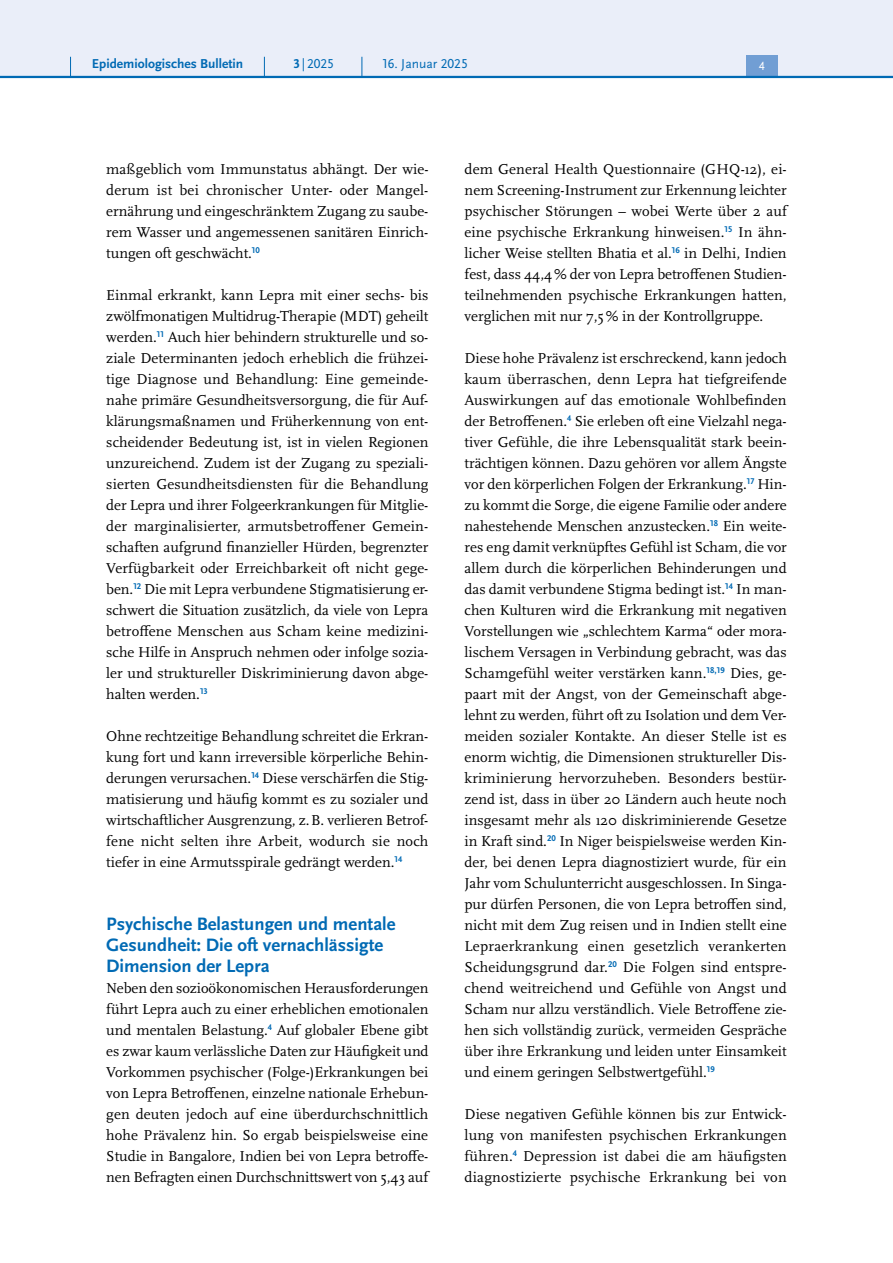
<style>
.page{position:relative;width:893px;height:1263px;background:#fff}
.page>*{position:absolute;margin:0;border:0;box-sizing:border-box;transform-origin:0 0}
.H3_-_Neu{font:700 18.75px/21px "Scala Sans Pro";color:#006ab4}
.P_-_Fließtext{font:15px/21px "Scala Pro";color:#000;text-align:justify}
.t1{font:700 13.5px "Scala Sans Pro";color:#006ab4}
.t2{font:13.5px "Scala Sans Pro";color:#006ab4}
.t3{font:12.45px "Scala Sans Pro";color:#fff}
.s1{font-weight:700}
</style>
<div class="page">
<div style="left:0;top:0;width:893px;height:77px;background:#eaeef9"></div>
<div style="left:746px;top:55px;width:32px;height:21px;background:#719ed4"></div>
<hr style="left:0;top:76px;width:893px;height:2px;background:#006ab4">
<svg style="left:70px;top:57px;width:1px;height:19px"></svg>
<svg style="left:264px;top:57px;width:1px;height:19px"></svg>
<svg style="left:362px;top:57px;width:1px;height:19px"></svg>
<p class="t1" style="left:92px;top:55px;width:153px">Epidemiologisches Bulletin</p>
<p class="t2" style="left:294px;top:55px;width:42px"><span class="s1">3</span>|2025</p>
<p class="t2" style="left:383px;top:55px;width:87px">16. Januar 2025</p>
<p class="t3" style="left:759px;top:59px;width:7px">4</p>
<p class="P_-_Fließtext" style="left:106px;top:158px;width:324px">maßgeblich vom Immunstatus abhängt. Der wie&shy;derum ist bei chronischer Unter- oder Mangel&shy;ernährung und eingeschränktem Zugang zu saube&shy;rem Wasser und angemessenen sanitären Einrich&shy;tungen oft geschwächt.<sup>10</sup></p>
<p class="P_-_Fließtext" style="left:106px;top:284px;width:324px">Einmal erkrankt, kann Lepra mit einer sechs- bis zwölfmonatigen Multidrug-Therapie (MDT) geheilt werden.<sup>11</sup> Auch hier behindern strukturelle und so&shy;ziale Determinanten jedoch erheblich die frühzei&shy;tige Diagnose und Behandlung: Eine gemeinde&shy;nahe primäre Gesundheitsversorgung, die für Auf&shy;klärungsmaßnamen und Früherkennung von ent&shy;scheidender Bedeutung ist, ist in vielen Regionen unzureichend. Zudem ist der Zugang zu speziali&shy;sierten Gesundheitsdiensten für die Behandlung der Lepra und ihrer Folgeerkrankungen für Mitglie&shy;der marginalisierter, armutsbetroffener Gemein&shy;schaften aufgrund finanzieller Hürden, begrenzter Verfügbarkeit oder Erreichbarkeit oft nicht gege&shy;ben.<sup>12</sup> Die mit Lepra verbundene Stigmatisierung er&shy;schwert die Situation zusätzlich, da viele von Lepra betroffene Menschen aus Scham keine medizini&shy;sche Hilfe in Anspruch nehmen oder infolge sozia&shy;ler und struktureller Diskriminierung davon abge&shy;halten werden.<sup>13</sup></p>
<p class="P_-_Fließtext" style="left:106px;top:725px;width:324px">Ohne rechtzeitige Behandlung schreitet die Erkran&shy;kung fort und kann irreversible körperliche Behin&shy;derungen verursachen.<sup>14</sup> Diese verschärfen die Stig&shy;matisierung und häufig kommt es zu sozialer und wirtschaftlicher Ausgrenzung, z.B. verlieren Betrof&shy;fene nicht selten ihre Arbeit, wodurch sie noch tiefer in eine Armutsspirale gedrängt werden.<sup>14</sup></p>
<h1 class="H3_-_Neu" style="left:106px;top:913px;width:291px">Psychische Belastungen und mentale<br>Gesundheit: Die oft vernachlässigte<br>Dimension der Lepra</h1>
<p class="P_-_Fließtext" style="left:106px;top:977px;width:324px">Neben den sozioökonomischen Herausforderungen führt Lepra auch zu einer erheblichen emotionalen und mentalen Belastung.<sup>4</sup> Auf globaler Ebene gibt es zwar kaum verlässliche Daten zur Häufigkeit und Vorkommen psychischer (Folge-)Erkrankungen bei von Lepra Betroffenen, einzelne nationale Erhebun&shy;gen deuten jedoch auf eine überdurchschnittlich hohe Prävalenz hin. So ergab beispielsweise eine Studie in Bangalore, Indien bei von Lepra betroffe&shy;nen Befragten einen Durchschnittswert von 5,43 auf</p>
<p class="P_-_Fließtext" style="left:465px;top:158px;width:324px">dem General Health Questionnaire (GHQ-12), ei&shy;nem Screening-Instrument zur Erkennung leichter psychischer Störungen – wobei Werte über 2 auf eine psychische Erkrankung hinweisen.<sup>15</sup> In ähn&shy;licher Weise stellten Bhatia et al.<sup>16</sup> in Delhi, Indien fest, dass 44,4% der von Lepra betroffenen Studien&shy;teilnehmenden psychische Erkrankungen hatten, verglichen mit nur 7,5% in der Kontrollgruppe.</p>
<p class="P_-_Fließtext" style="left:465px;top:347px;width:324px">Diese hohe Prävalenz ist erschreckend, kann jedoch kaum überraschen, denn Lepra hat tiefgreifende Auswirkungen auf das emotionale Wohlbefinden der Betroffenen.<sup>4</sup> Sie erleben oft eine Vielzahl nega&shy;tiver Gefühle, die ihre Lebensqualität stark beein&shy;trächtigen können. Dazu gehören vor allem Ängste vor den körperlichen Folgen der Erkrankung.<sup>17</sup> Hin&shy;zu kommt die Sorge, die eigene Familie oder andere nahestehende Menschen anzustecken.<sup>18</sup> Ein weite&shy;res eng damit verknüpftes Gefühl ist Scham, die vor allem durch die körperlichen Behinderungen und das damit verbundene Stigma bedingt ist.<sup>14</sup> In man&shy;chen Kulturen wird die Erkrankung mit negativen Vorstellungen wie „schlechtem Karma“ oder mora&shy;lischem Versagen in Verbindung gebracht, was das Schamgefühl weiter verstärken kann.<sup>18,19</sup> Dies, ge&shy;paart mit der Angst, von der Gemeinschaft abge&shy;lehnt zu werden, führt oft zu Isolation und dem Ver&shy;meiden sozialer Kontakte. An dieser Stelle ist es enorm wichtig, die Dimensionen struktureller Dis&shy;kriminierung hervorzuheben. Besonders bestür&shy;zend ist, dass in über 20 Ländern auch heute noch insgesamt mehr als 120 diskriminierende Gesetze in Kraft sind.<sup>20</sup> In Niger beispielsweise werden Kin&shy;der, bei denen Lepra diagnostiziert wurde, für ein Jahr vom Schulunterricht ausgeschlossen. In Singa&shy;pur dürfen Personen, die von Lepra betroffen sind, nicht mit dem Zug reisen und in Indien stellt eine Lepraerkrankung einen gesetzlich verankerten Scheidungsgrund dar.<sup>20</sup> Die Folgen sind entspre&shy;chend weitreichend und Gefühle von Angst und Scham nur allzu verständlich. Viele Betroffene zie&shy;hen sich vollständig zurück, vermeiden Gespräche über ihre Erkrankung und leiden unter Einsamkeit und einem geringen Selbstwertgefühl.<sup>19</sup></p>
<p class="P_-_Fließtext" style="left:465px;top:1103px;width:324px">Diese negativen Gefühle können bis zur Entwick&shy;lung von manifesten psychischen Erkrankungen führen.<sup>4</sup> Depression ist dabei die am häufigsten diagnostizierte psychische Erkrankung bei von</p>
</div>
